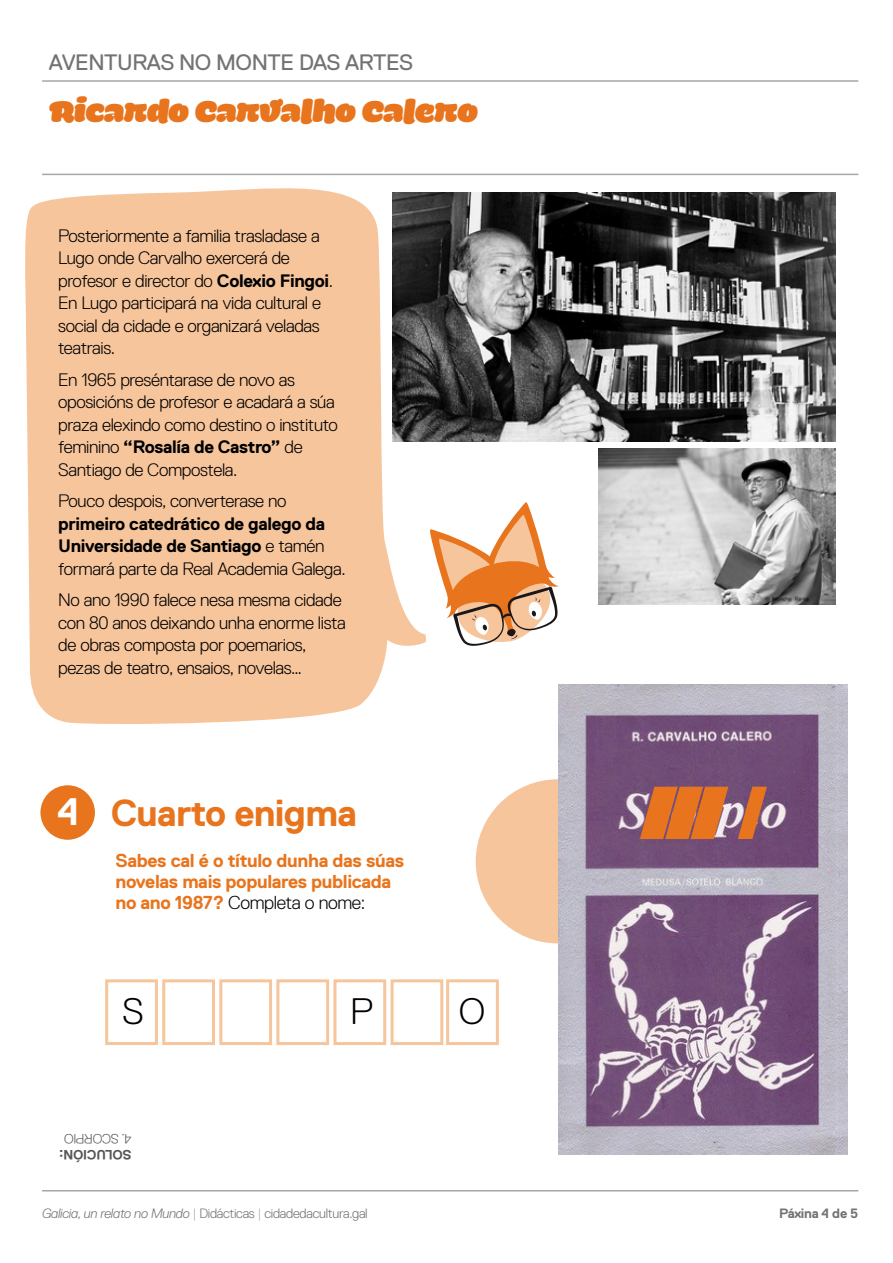
<style>
.page{position:relative;width:893px;height:1263px;background:#fff}
.page>*{position:absolute;margin:0;border:0;box-sizing:border-box;transform-origin:0 0}
.t1{font:700 37.65px "Replica Std";letter-spacing:-.02em;color:#e8751d}
.t2{font:300 36.75px "Replica Std";color:#000}
.t3{font:32.25px "Fiance";letter-spacing:-.02em;color:#e8751d}
.t4{font:22.35px "Replica Std";letter-spacing:-.02em;color:#737373}
.t5{font:700 18.75px/21px "Replica Std";letter-spacing:-.02em;color:#e8751d}
.t6{font:300 18px/22.5px "Replica Std";letter-spacing:-.02em;color:#000}
.t7{font:700 18px/22.5px "Replica Std";letter-spacing:-.02em;color:#000}
.t8{font:300 13.5px "Replica Std";letter-spacing:-.02em;color:#737373}
.t9{font:700 13.5px "Replica Std";letter-spacing:-.02em;color:#737373}
.t10{font:700 13.5px "Replica Std";letter-spacing:-.02em;color:#555}
.t11{font:300 13.5px "Replica Std";letter-spacing:-.02em;color:#555}
.s1{font-weight:700}
.s2{font-weight:300}
.s3{font-size:38.4px;color:#fff}
.s4{font-weight:300;color:#000}
.s5{font-style:italic}
</style>
<div class="page">
<div style="left:476px;top:779px;width:164px;height:164px;background:#f6c59c;border-radius:50%"></div>
<svg style="left:25px;top:173px;width:402px;height:551px;background:#f6cba7"></svg>
<hr style="left:42px;top:80px;width:816px;height:2px;background:#a7a7a7">
<hr style="left:42px;top:1190px;width:816px;height:1px;background:#a7a7a7">
<hr style="left:42px;top:174px;width:816px;height:1px;background:#a7a7a7">
<div style="left:40px;top:785px;width:55px;height:55px;background:#e8751d;border-radius:50%"></div>
<svg style="left:430px;top:502px;width:129px;height:144px"></svg>
<img style="left:393px;top:193px;width:442px;height:248px">
<img style="left:599px;top:449px;width:237px;height:155px">
<img style="left:559px;top:684px;width:288px;height:470px">
<svg style="left:738px;top:787px;width:29px;height:52px;background:#bb7256"></svg>
<svg style="left:640px;top:787px;width:88px;height:52px;background:#d87737"></svg>
<div style="left:105px;top:979px;width:53px;height:66px;border:3px solid #f6c59c"></div>
<div style="left:162px;top:979px;width:53px;height:66px;border:3px solid #f6c59c"></div>
<div style="left:219px;top:979px;width:53px;height:66px;border:3px solid #f6c59c"></div>
<div style="left:276px;top:979px;width:53px;height:66px;border:3px solid #f6c59c"></div>
<div style="left:333px;top:979px;width:53px;height:66px;border:3px solid #f6c59c"></div>
<div style="left:391px;top:979px;width:52px;height:66px;border:3px solid #f6c59c"></div>
<div style="left:446px;top:979px;width:53px;height:66px;border:3px solid #f6c59c"></div>
<p class="t4" style="left:49px;top:50px;width:366px">AVENTURAS NO MONTE DAS ARTES</p>
<h3 class="t3" style="left:49px;top:91px;width:431px">Ricardo Carvalho Calero</h3>
<p class="t6" style="left:58px;top:224px;width:276px">Posteriormente a familia trasladase a<br>Lugo onde Carvalho exercerá de profesor e director do <span class="s1">Colexio Fingoi</span>.<br>En Lugo participará na vida cultural e social da cidade e organizará veladas teatrais.</p>
<p class="t6" style="left:58px;top:368px;width:281px">En 1965 preséntarase de novo as oposicións de profesor e acadará a súa praza elexindo como destino o instituto feminino <span class="s1">“Rosalía de Castro”</span> de Santiago de Compostela.</p>
<p class="t6" style="left:58px;top:490px;width:230px">Pouco despois, converterase no</p>
<p class="t7" style="left:58px;top:512px;width:289px">primeiro catedrático de galego da<br>Universidade de Santiago <span class="s2">e tamén formará parte da Real Academia Galega.</span></p>
<p class="t6" style="left:58px;top:589px;width:289px">No ano 1990 falece nesa mesma cidade con 80 anos deixando unha enorme lista de obras composta por poemarios, pezas de teatro, ensaios, novelas…</p>
<h1 class="t1" style="left:58px;top:792px;width:301px"><span class="s3">4</span> Cuarto enigma</h1>
<p class="t5" style="left:116px;top:850px;width:290px">Sabes cal é o título dunha das súas novelas mais populares publicada no ano 1987? <span class="s4">Completa o nome:</span></p>
<h2 class="t2" style="left:122px;top:991px;width:23px">S</h2>
<h2 class="t2" style="left:350px;top:991px;width:24px">P</h2>
<h2 class="t2" style="left:459px;top:991px;width:28px">O</h2>
<p class="t11" style="left:132px;top:1146px;width:69px;rotate:-180deg">4. SCORPIO</p>
<p class="t10" style="left:132px;top:1162px;width:74px;rotate:-180deg">SOLUCIÓN:</p>
<p class="t8" style="left:42px;top:1206px;width:327px"><span class="s5">Galicia, un relato no Mundo</span> | Didácticas | cidadedacultura.gal</p>
<p class="t9" style="left:779px;top:1206px;width:81px">Páxina 4 de 5</p>
</div>
